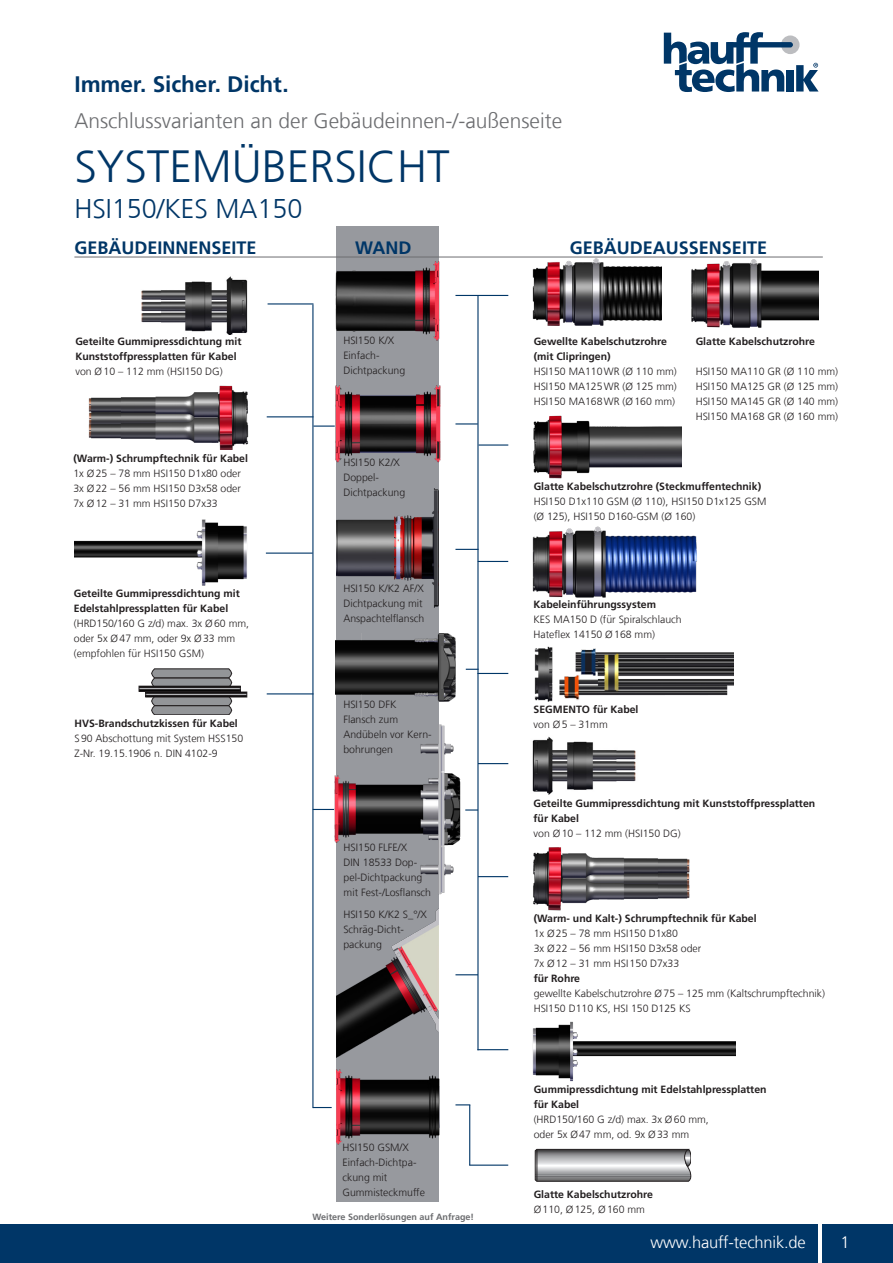
<style>
.page{position:relative;width:893px;height:1263px;background:#fff}
.page>*{position:absolute;margin:0;border:0;box-sizing:border-box;transform-origin:0 0}
._2018_Cover_h1{font:300 45px "Frutigerfor Hauff";color:#003667}
._2018_header_h1{font:300 27px "Frutigerfor Hauff";color:#003667}
.t1{font:700 22.5px "Frutigerfor Hauff";letter-spacing:-.005em;color:#003667}
._2018_header_h2{font:300 21px "Frutigerfor Hauff";color:#6c6d70}
._2018_zwischenübersc{font:700 18px "Frutigerfor Hauff";color:#003667}
.t2{font:300 16.5px "Frutigerfor Hauff";letter-spacing:-.01em;color:#fff}
._2018_bildunterschr{font:300 10.5px/15px "Frutigerfor Hauff";color:#231f20}
._2018_bilduntersch_b{font:700 10.5px/15px "Frutigerfor Hauff";color:#231f20}
._05_Tabellen_Bildunt{font:700 9px "Frutigerfor Hauff";color:#6c6d70}
.s1{font-weight:700}
</style>
<div class="page">
<div style="left:336px;top:227px;width:103px;height:975px;background:#97999e"></div>
<div style="left:0;top:1225px;width:893px;height:38px;background:#003667"></div>
<hr style="left:819px;top:1213px;width:3px;height:50px;background:#fff">
<svg style="left:664px;top:32px;width:155px;height:60px"></svg>
<hr style="left:74px;top:257px;width:749px;height:1px;background:#6c6d70">
<svg style="left:151px;top:668px;width:81px;height:18px"></svg>
<svg style="left:151px;top:698px;width:81px;height:17px"></svg>
<hr style="left:146px;top:694px;width:101px;height:1px;background:#b4b5b8">
<hr style="left:146px;top:697px;width:101px;height:1px;background:#000">
<div style="left:146px;top:692px;width:101px;height:5px;border:1px solid #231f20"></div>
<hr style="left:139px;top:688px;width:101px;height:1px;background:#b4b5b8">
<hr style="left:139px;top:691px;width:101px;height:1px;background:#000">
<div style="left:139px;top:686px;width:101px;height:5px;border:1px solid #231f20"></div>
<hr style="left:267px;top:693px;width:46px;height:1px;background:#003667">
<hr style="left:313px;top:425px;width:22px;height:2px;background:#003667">
<hr style="left:267px;top:416px;width:46px;height:1px;background:#003667">
<hr style="left:312px;top:304px;width:1px;height:804px;background:#003667">
<hr style="left:268px;top:303px;width:45px;height:1px;background:#003667">
<svg style="left:455px;top:423px;width:22px;height:1px"></svg>
<hr style="left:478px;top:763px;width:30px;height:1px;background:#003667">
<hr style="left:478px;top:561px;width:30px;height:1px;background:#003667">
<hr style="left:477px;top:296px;width:2px;height:754px;background:#003667">
<hr style="left:455px;top:295px;width:53px;height:1px;background:#003667">
<hr style="left:478px;top:876px;width:30px;height:1px;background:#003667">
<hr style="left:479px;top:444px;width:29px;height:2px;background:#003667">
<hr style="left:477px;top:673px;width:31px;height:1px;background:#003667">
<hr style="left:469px;top:1164px;width:39px;height:2px;background:#003667">
<hr style="left:477px;top:1049px;width:31px;height:1px;background:#003667">
<svg style="left:465px;top:809px;width:13px;height:1px"></svg>
<svg style="left:313px;top:1107px;width:19px;height:1px"></svg>
<svg style="left:455px;top:1104px;width:15px;height:1px"></svg>
<hr style="left:469px;top:1105px;width:1px;height:60px;background:#003667">
<hr style="left:266px;top:552px;width:47px;height:2px;background:#003667">
<svg style="left:466px;top:669px;width:13px;height:1px"></svg>
<svg style="left:455px;top:549px;width:24px;height:1px"></svg>
<svg style="left:455px;top:974px;width:23px;height:1px"></svg>
<svg style="left:313px;top:809px;width:15px;height:1px"></svg>
<img style="left:141px;top:276px;width:107px;height:59px">
<img style="left:88px;top:385px;width:161px;height:65px">
<img style="left:533px;top:847px;width:157px;height:64px">
<img style="left:534px;top:646px;width:200px;height:56px">
<img style="left:532px;top:736px;width:104px;height:59px">
<img style="left:532px;top:1021px;width:203px;height:61px">
<img style="left:333px;top:385px;width:108px;height:78px">
<img style="left:320px;top:257px;width:126px;height:84px">
<img style="left:336px;top:488px;width:103px;height:119px">
<img style="left:532px;top:526px;width:165px;height:71px">
<img style="left:336px;top:634px;width:119px;height:66px">
<img style="left:336px;top:909px;width:103px;height:149px">
<img style="left:74px;top:519px;width:173px;height:67px">
<img style="left:533px;top:415px;width:148px;height:64px">
<img style="left:532px;top:258px;width:129px;height:68px">
<img style="left:336px;top:1069px;width:104px;height:76px">
<svg style="left:535px;top:1149px;width:156px;height:32px;background:#a1a1a3"></svg>
<img style="left:328px;top:700px;width:133px;height:195px">
<img style="left:685px;top:256px;width:133px;height:72px">
<h3 class="t1" style="left:74px;top:70px;width:216px">Immer. Sicher. Dicht.</h3>
<p class="_2018_header_h2" style="left:74px;top:108px;width:489px">Anschlussvarianten an der Gebäudeinnen-/-außenseite</p>
<p class="_2018_Cover_h1" style="left:74px;top:139px;width:377px">SYSTEMÜBERSICHT</p>
<p class="_2018_header_h1" style="left:74px;top:192px;width:230px">HSI150/KES MA150</p>
<p class="_2018_zwischenübersc" style="left:74px;top:237px;width:184px">GEBÄUDEINNENSEITE</p>
<p class="_2018_zwischenübersc" style="left:355px;top:237px;width:58px">WAND</p>
<p class="_2018_zwischenübersc" style="left:570px;top:237px;width:199px">GEBÄUDEAUSSENSEITE</p>
<p class="_2018_bilduntersch_b" style="left:75px;top:334px;width:168px">Geteilte Gummipressdichtung mit<br>Kunststoffpressplatten für Kabel</p>
<p class="_2018_bildunterschr" style="left:75px;top:364px;width:149px">von Ø10 – 112 mm (HSI150 DG)</p>
<p class="_2018_bilduntersch_b" style="left:73px;top:451px;width:176px">(Warm-) Schrumpftechnik für Kabel</p>
<p class="_2018_bildunterschr" style="left:73px;top:466px;width:169px;text-align:justify">1x Ø25 – 78 mm HSI150 D1x80 oder 3x Ø22 – 56 mm HSI150 D3x58 oder 7x Ø12 – 31 mm HSI150 D7x33</p>
<p class="_2018_bilduntersch_b" style="left:74px;top:586px;width:168px">Geteilte Gummipressdichtung mit<br>Edelstahlpressplatten für Kabel</p>
<p class="_2018_bildunterschr" style="left:74px;top:616px;width:177px">(HRD150/160 G z/d) max. 3x Ø60 mm, oder 5x Ø47 mm, oder 9x Ø33 mm (empfohlen für HSI150 GSM)</p>
<p class="_2018_bilduntersch_b" style="left:74px;top:716px;width:165px">HVS-Brandschutzkissen für Kabel</p>
<p class="_2018_bildunterschr" style="left:74px;top:731px;width:170px">S90 Abschottung mit System HSS150<br>Z-Nr. 19.15.1906 n. DIN 4102-9</p>
<p class="_2018_bildunterschr" style="left:343px;top:333px;width:63px">HSI150 K/X<br>Einfach-<br>Dichtpackung</p>
<p class="_2018_bildunterschr" style="left:343px;top:455px;width:63px">HSI150 K2/X<br>Doppel-<br>Dichtpackung</p>
<p class="_2018_bildunterschr" style="left:343px;top:581px;width:82px">HSI150 K/K2 AF/X<br>Dichtpackung mit<br>Anspachtelflansch</p>
<p class="_2018_bildunterschr" style="left:343px;top:696px;width:90px">HSI150 DFK<br>Flansch zum<br>Andübeln vor Kern&shy;bohrungen</p>
<p class="_2018_bildunterschr" style="left:344px;top:840px;width:89px">HSI150 FLFE/X<br>DIN 18533 Dop&shy;pel-Dichtpackung mit Fest-/Losflansch</p>
<p class="_2018_bildunterschr" style="left:343px;top:907px;width:85px">HSI150 K/K2 S_°/X<br>Schräg-Dicht&shy;packung</p>
<p class="_2018_bildunterschr" style="left:342px;top:1140px;width:84px">HSI150 GSM/X<br>Einfach-Dichtpa&shy;ckung mit<br>Gummisteckmuffe</p>
<p class="_05_Tabellen_Bildunt" style="left:312px;top:1211px;width:163px">Weitere Sonderlösungen auf Anfrage!</p>
<p class="_2018_bilduntersch_b" style="left:534px;top:333px;width:135px">Gewellte Kabelschutzrohre</p>
<p class="_2018_bilduntersch_b" style="left:696px;top:333px;width:121px">Glatte Kabelschutzrohre</p>
<p class="_2018_bilduntersch_b" style="left:534px;top:348px;width:79px">(mit Clipringen)</p>
<p class="_2018_bildunterschr" style="left:534px;top:363px;width:145px">HSI150 MA110WR (Ø 110 mm)</p>
<p class="_2018_bildunterschr" style="left:696px;top:363px;width:144px">HSI150 MA110 GR (Ø 110 mm)</p>
<p class="_2018_bildunterschr" style="left:534px;top:378px;width:145px">HSI150 MA125 WR (Ø 125 mm)</p>
<p class="_2018_bildunterschr" style="left:696px;top:378px;width:144px">HSI150 MA125 GR (Ø 125 mm)</p>
<p class="_2018_bildunterschr" style="left:534px;top:393px;width:143px">HSI150 MA168WR (Ø160 mm)</p>
<p class="_2018_bildunterschr" style="left:696px;top:393px;width:144px">HSI150 MA145 GR (Ø 140 mm)<br>HSI150 MA168 GR (Ø 160 mm)</p>
<p class="_2018_bilduntersch_b" style="left:534px;top:478px;width:229px">Glatte Kabelschutzrohre (Steckmuffentechnik)</p>
<p class="_2018_bildunterschr" style="left:534px;top:493px;width:234px">HSI150 D1x110 GSM (Ø 110), HSI150 D1x125 GSM</p>
<p class="_2018_bildunterschr" style="left:534px;top:508px;width:163px">(Ø 125), HSI150 D160-GSM (Ø 160)</p>
<p class="_2018_bilduntersch_b" style="left:533px;top:596px;width:124px">Kabeleinführungssystem</p>
<p class="_2018_bildunterschr" style="left:533px;top:611px;width:150px">KES MA150 D (für Spiralschlauch<br>Hateflex 14150 Ø 168 mm)</p>
<p class="_2018_bilduntersch_b" style="left:533px;top:702px;width:107px">SEGMENTO für Kabel</p>
<p class="_2018_bildunterschr" style="left:533px;top:717px;width:76px">von Ø5 – 31mm</p>
<p class="_2018_bilduntersch_b" style="left:533px;top:795px;width:283px">Geteilte Gummipressdichtung mit Kunststoffpressplatten für Kabel</p>
<p class="_2018_bildunterschr" style="left:533px;top:825px;width:149px">von Ø10 – 112 mm (HSI150 DG)</p>
<p class="_2018_bilduntersch_b" style="left:534px;top:911px;width:225px">(Warm- und Kalt-) Schrumpftechnik für Kabel</p>
<p class="_2018_bildunterschr" style="left:534px;top:926px;width:169px">1x Ø 25 – 78 mm HSI150 D1x80<br>3x Ø22 – 56 mm HSI150 D3x58 oder<br>7x Ø12 – 31 mm HSI150 D7x33<br><span class="s1">für Rohre</span></p>
<p class="_2018_bildunterschr" style="left:534px;top:986px;width:293px">gewellte Kabelschutzrohre Ø75 – 125 mm (Kaltschrumpftechnik)<br>HSI150 D110 KS, HSI 150 D125 KS</p>
<p class="_2018_bilduntersch_b" style="left:534px;top:1082px;width:234px">Gummipressdichtung mit Edelstahlpressplatten für Kabel</p>
<p class="_2018_bildunterschr" style="left:534px;top:1112px;width:177px">(HRD150/160 G z/d) max. 3x Ø60 mm, oder 5x Ø47 mm, od. 9x Ø33 mm</p>
<p class="_2018_bilduntersch_b" style="left:534px;top:1187px;width:121px">Glatte Kabelschutzrohre</p>
<p class="_2018_bildunterschr" style="left:534px;top:1202px;width:113px">Ø110, Ø125, Ø160 mm</p>
<h3 class="t2" style="left:651px;top:1232px;width:157px">www.hauff-technik.de</h3>
<h3 class="t2" style="left:840px;top:1232px;width:11px">1</h3>
</div>
